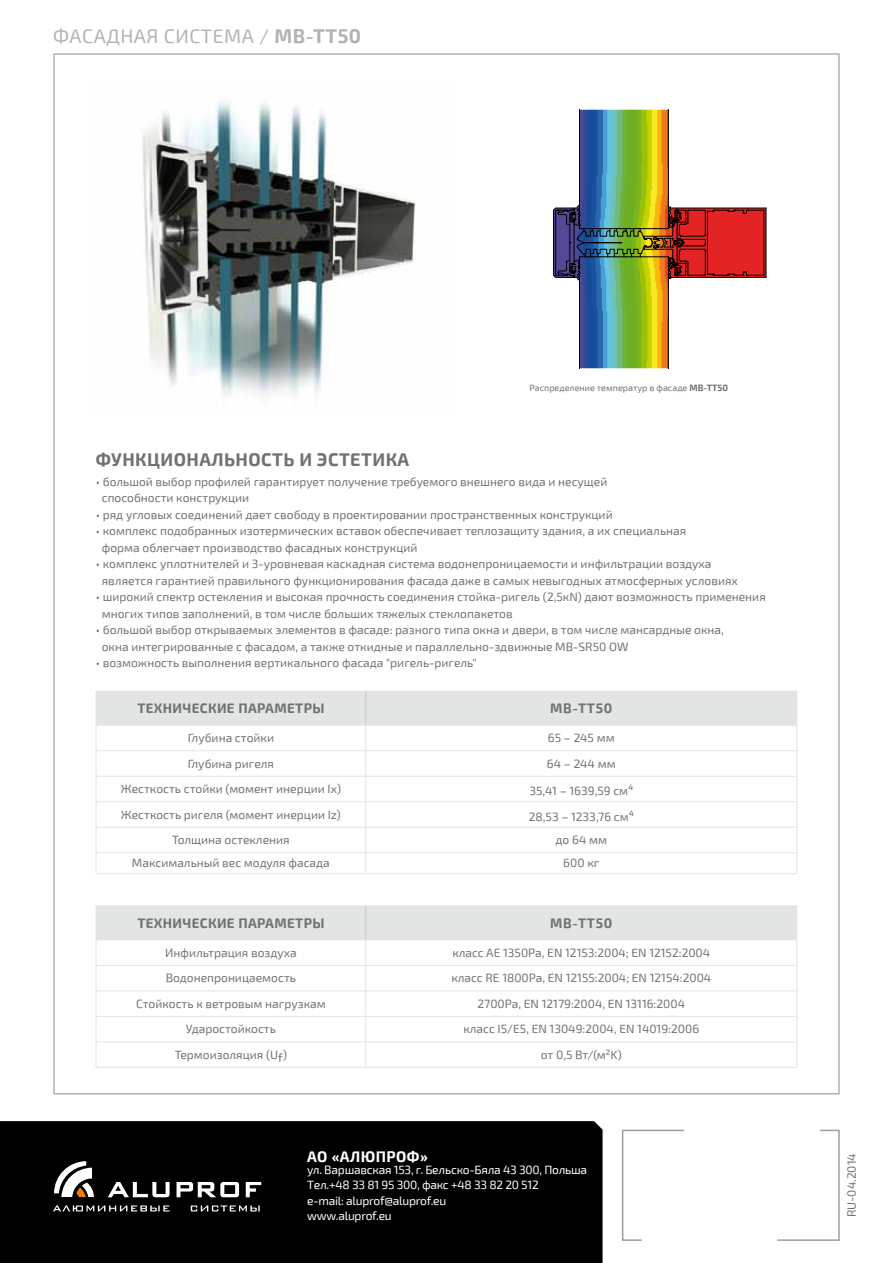
<style>
.page{position:relative;width:893px;height:1263px;background:#fff}
.page>*{position:absolute;margin:0;border:0;box-sizing:border-box;transform-origin:0 0}
.t1{font:19.5px "Exo 2";letter-spacing:.025em;color:#b1b3b4}
.t2{font:700 19.5px "Exo 2";letter-spacing:.025em;color:#b1b3b4}
.t3{font:700 18px "Exo 2";letter-spacing:.025em;color:#707172}
.t4{font:700 15px "Exo 2";letter-spacing:.03em;color:#fff}
.t5{font:700 13.5px "Exo 2";letter-spacing:.025em;color:#707172}
.t6{font:12px/16.5px "Exo 2";color:#707172}
.t7{font:12px/15.5px "Exo 2";letter-spacing:-.02em;color:#fff}
.t8{font:9px "Exo 2";color:#707172}
.s1{font-weight:400}
.s2{font-weight:700}
.s3{font-family:"Exo"}
</style>
<div class="page">
<div style="left:0;top:1121px;width:603px;height:142px;background:#000"></div>
<img style="left:142px;top:102px;width:274px;height:294px">
<hr style="left:766px;top:208px;width:1px;height:69px;background:#000">
<svg style="left:553px;top:110px;width:213px;height:258px"></svg>
<div style="left:96px;top:691px;width:270px;height:34px;background:#e3e4e4"></div>
<div style="left:366px;top:691px;width:431px;height:34px;background:#e3e4e4"></div>
<hr style="left:96px;top:725px;width:270px;height:1px;background:#e3e4e4">
<hr style="left:366px;top:725px;width:431px;height:1px;background:#e3e4e4">
<hr style="left:96px;top:750px;width:270px;height:1px;background:#e3e4e4">
<hr style="left:366px;top:750px;width:431px;height:1px;background:#e3e4e4">
<hr style="left:96px;top:776px;width:270px;height:1px;background:#e3e4e4">
<hr style="left:366px;top:776px;width:431px;height:1px;background:#e3e4e4">
<hr style="left:96px;top:801px;width:270px;height:1px;background:#e3e4e4">
<hr style="left:366px;top:801px;width:431px;height:1px;background:#e3e4e4">
<hr style="left:96px;top:827px;width:270px;height:1px;background:#e3e4e4">
<hr style="left:366px;top:827px;width:431px;height:1px;background:#e3e4e4">
<hr style="left:96px;top:852px;width:270px;height:1px;background:#e3e4e4">
<svg style="left:96px;top:726px;width:1px;height:147px"></svg>
<hr style="left:366px;top:852px;width:431px;height:1px;background:#e3e4e4">
<svg style="left:365px;top:726px;width:1px;height:147px"></svg>
<svg style="left:796px;top:726px;width:1px;height:147px"></svg>
<hr style="left:96px;top:873px;width:270px;height:1px;background:#e3e4e4">
<hr style="left:366px;top:873px;width:431px;height:1px;background:#e3e4e4">
<hr style="left:365px;top:691px;width:1px;height:34px;background:#c6c7c8">
<hr style="left:96px;top:905px;width:270px;height:1px;background:#e3e4e4">
<hr style="left:366px;top:905px;width:431px;height:1px;background:#e3e4e4">
<svg style="left:96px;top:906px;width:701px;height:161px"></svg>
<hr style="left:96px;top:1067px;width:270px;height:1px;background:#e3e4e4">
<hr style="left:366px;top:1067px;width:431px;height:1px;background:#e3e4e4">
<hr style="left:365px;top:906px;width:1px;height:33px;background:#c6c7c8">
<svg style="left:777px;top:1129px;width:63px;height:112px"></svg>
<svg style="left:622px;top:1129px;width:63px;height:112px"></svg>
<svg style="left:54px;top:1161px;width:40px;height:36px"></svg>
<svg style="left:108px;top:1182px;width:62px;height:15px"></svg>
<svg style="left:177px;top:1182px;width:62px;height:15px"></svg>
<svg style="left:246px;top:1182px;width:15px;height:15px"></svg>
<svg style="left:53px;top:1205px;width:207px;height:6px"></svg>
<h1 class="t1" style="left:53px;top:25px;width:124px">Фасадная сист</h1>
<h1 class="t2" style="left:213px;top:25px;width:150px"><span class="s1">ема /</span> MB-TT50</h1>
<h2 class="t3" style="left:96px;top:449px;width:315px">ФУНКЦИОНАЛЬНОСТЬ И ЭСТЕТИКА</h2>
<p class="t8" style="left:529px;top:383px;width:200px">Распределение температур в фасаде <span class="s2">MB-TT50</span></p>
<p class="t6" style="left:102px;top:473px;width:507px;text-indent:-6px">• большой выбор профилей гарантирует получение требуемого внешнего вида и несущей способности конструкции</p>
<p class="t6" style="left:96px;top:506px;width:518px">• ряд угловых соединений дает свободу в проектировании пространственных конструкций</p>
<p class="t6" style="left:102px;top:523px;width:586px;text-indent:-6px">• комплекс подобранных изотермических вставок обеспечивает теплозащиту здания, а их специальная форма облегчает производство фасадных конструкций</p>
<p class="t6" style="left:102px;top:556px;width:638px;text-indent:-6px">• комплекс уплотнителей и 3-уровневая каскадная система водонепроницаемости и инфильтрации воздуха является гарантией правильного функционирования фасада даже в самых невыгодных атмосферных условиях</p>
<p class="t6" style="left:102px;top:589px;width:666px;text-indent:-6px">• широкий спектр остекления и высокая прочность соединения стойка-ригель (2,5кN) дают возможность применения многих типов заполнений, в том числе больших тяжелых стеклопакетов</p>
<p class="t6" style="left:102px;top:622px;width:624px;text-indent:-6px">• большой выбор открываемых элементов в фасаде: разного типа окна и двери, в том числе мансардные окна, окна интегрированные с фасадом, а также откидные и параллельно-здвижные MB-SR50 OW</p>
<p class="t6" style="left:96px;top:655px;width:382px">• возможность выполнения вертикального фасада "ригель-ригель"</p>
<p class="t5" style="left:137px;top:700px;width:189px">ТЕХНИЧЕСКИЕ ПАРАМЕТРЫ</p>
<p class="t5" style="left:550px;top:700px;width:63px">MB-TT50</p>
<p class="t6" style="left:188px;top:730px;width:88px">Глубина стойки</p>
<p class="t6" style="left:548px;top:730px;width:68px">65 – 245 мм</p>
<p class="t6" style="left:188px;top:755px;width:88px">Глубина ригеля</p>
<p class="t6" style="left:547px;top:755px;width:70px">64 – 244 мм</p>
<p class="t6" style="left:121px;top:781px;width:222px">Жесткость стойки (момент инерции Ix)</p>
<p class="t6" style="left:529px;top:783px;width:105px">35,41 – 1639,59 cм<span class="s3">⁴</span></p>
<p class="t6" style="left:121px;top:806px;width:221px">Жесткость ригеля (момент инерции Iz)</p>
<p class="t6" style="left:529px;top:808px;width:107px">28,53 – 1233,76 cм<span class="s3">⁴</span></p>
<p class="t6" style="left:172px;top:832px;width:119px">Толщина остекления</p>
<p class="t6" style="left:556px;top:832px;width:53px">до 64 мм</p>
<p class="t6" style="left:132px;top:855px;width:200px">Максимальный вес модуля фасада</p>
<p class="t6" style="left:563px;top:855px;width:37px">600 кг</p>
<p class="t5" style="left:137px;top:915px;width:189px">ТЕХНИЧЕСКИЕ ПАРАМЕТРЫ</p>
<p class="t5" style="left:550px;top:915px;width:63px">MB-TT50</p>
<p class="t6" style="left:165px;top:944px;width:133px">Инфильтрация воздуха</p>
<p class="t6" style="left:452px;top:944px;width:259px">класс AE 1350Pa, EN 12153:2004; EN 12152:2004</p>
<p class="t6" style="left:166px;top:970px;width:132px">Водонепроницаемость</p>
<p class="t6" style="left:451px;top:970px;width:261px">класс RE 1800Pa, EN 12155:2004; EN 12154:2004</p>
<p class="t6" style="left:136px;top:996px;width:191px">Стойкость к ветровым нагрузкам</p>
<p class="t6" style="left:477px;top:996px;width:209px">2700Pa, EN 12179:2004, EN 13116:2004</p>
<p class="t6" style="left:186px;top:1021px;width:92px">Ударостойкость</p>
<p class="t6" style="left:463px;top:1021px;width:237px">класс I5/E5, EN 13049:2004, EN 14019:2006</p>
<p class="t6" style="left:175px;top:1047px;width:114px">Термоизоляция (Uf)</p>
<p class="t6" style="left:541px;top:1047px;width:82px">от 0,5 Вт/(м²K)</p>
<p class="t4" style="left:307px;top:1148px;width:122px">АО «АЛЮПРОФ»</p>
<p class="t7" style="left:307px;top:1162px;width:282px">ул. Варшавская 153, г. Бельско-Бяла 43 300, Польша Tел.+48 33 81 95 300, факс +48 33 82 20 512<br>e-mail: aluprof@aluprof.eu<br>www.aluprof.eu</p>
<p class="t6" style="left:844px;top:1217px;width:66px;rotate:-90deg">RU-04.2014</p>
</div>
